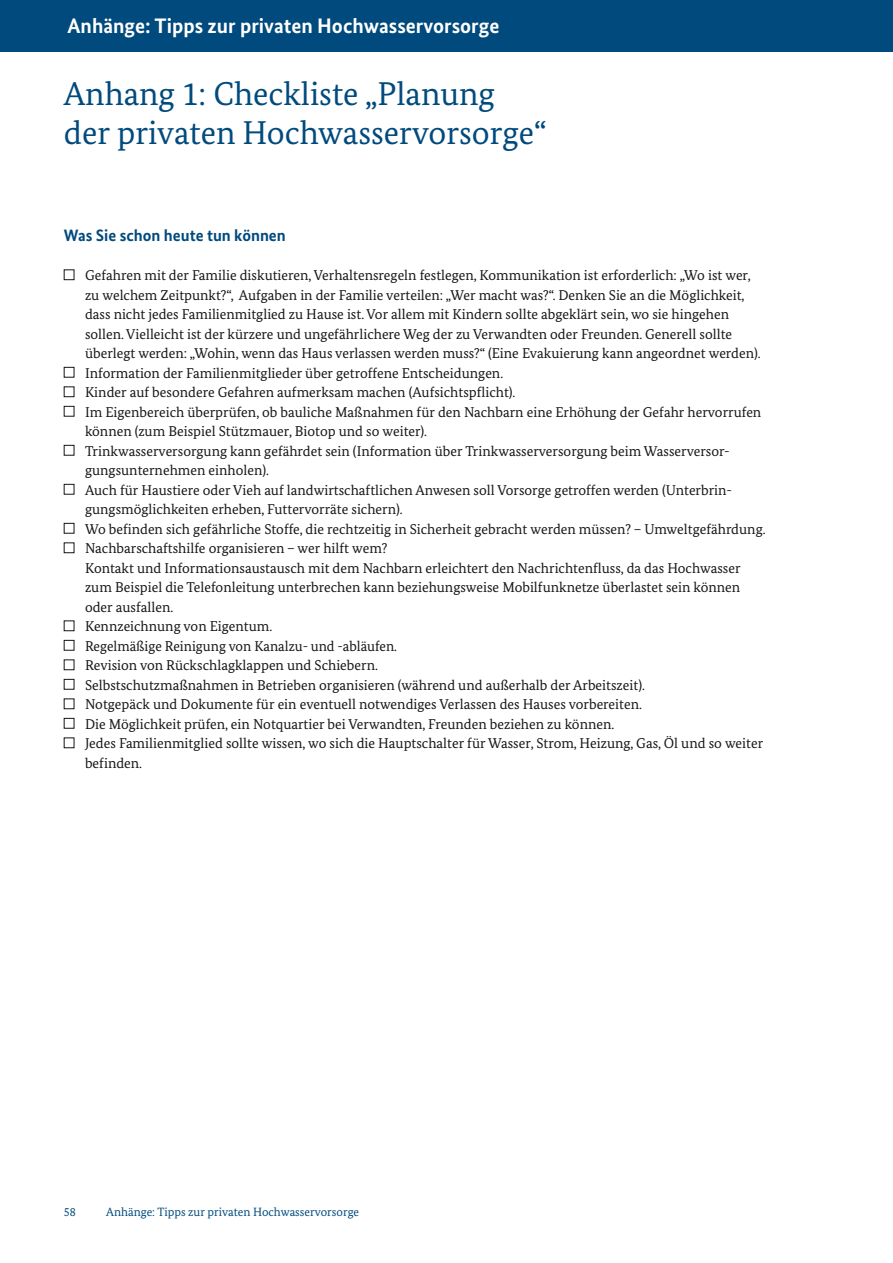
<style>
.page{position:relative;width:893px;height:1263px;background:#fff}
.page>*{position:absolute;margin:0;border:0;box-sizing:border-box;transform-origin:0 0}
.t1{font:33px/39px "Bundes Serif";color:#004a7d}
.t2{font:700 21px "Bundes Sans";color:#fff}
.t3{font:700 16.5px "Bundes Sans";color:#004a7d}
.t4{font:14.25px/19.5px "Bundes Serif";color:#151616}
.t5{font:12px "Bundes Serif";color:#004a7d}
</style>
<div class="page">
<div style="left:64px;top:269px;width:10px;height:11px;border:1px solid #151616"></div>
<div style="left:64px;top:367px;width:10px;height:11px;border:1px solid #151616"></div>
<div style="left:64px;top:386px;width:10px;height:11px;border:1px solid #151616"></div>
<div style="left:64px;top:406px;width:10px;height:11px;border:1px solid #151616"></div>
<div style="left:64px;top:445px;width:10px;height:11px;border:1px solid #151616"></div>
<div style="left:64px;top:484px;width:10px;height:11px;border:1px solid #151616"></div>
<div style="left:64px;top:523px;width:10px;height:11px;border:1px solid #151616"></div>
<div style="left:64px;top:542px;width:10px;height:11px;border:1px solid #151616"></div>
<div style="left:64px;top:620px;width:10px;height:11px;border:1px solid #151616"></div>
<div style="left:64px;top:640px;width:10px;height:11px;border:1px solid #151616"></div>
<div style="left:64px;top:659px;width:10px;height:11px;border:1px solid #151616"></div>
<div style="left:64px;top:679px;width:10px;height:11px;border:1px solid #151616"></div>
<div style="left:64px;top:698px;width:10px;height:11px;border:1px solid #151616"></div>
<div style="left:64px;top:718px;width:10px;height:11px;border:1px solid #151616"></div>
<div style="left:0;top:0;width:893px;height:51px;background:#004a7d"></div>
<h1 class="t2" style="left:68px;top:13px;width:433px">Anhänge: Tipps zur privaten Hochwasservorsorge</h1>
<h1 class="t1" style="left:64px;top:73px;width:485px">Anhang 1: Checkliste „Planung der privaten Hochwasservorsorge“</h1>
<h2 class="t3" style="left:64px;top:225px;width:224px">Was Sie schon heute tun können</h2>
<p class="t4" style="left:85px;top:265px;width:677px">Gefahren mit der Familie diskutieren, Verhaltensregeln festlegen, Kommunikation ist erforderlich: „Wo ist wer, zu welchem Zeitpunkt?“, Aufgaben in der Familie verteilen: „Wer macht was?“. Denken Sie an die Möglichkeit, dass nicht jedes Familienmitglied zu Hause ist. Vor allem mit Kindern sollte abgeklärt sein, wo sie hingehen sollen. Vielleicht ist der kürzere und ungefährlichere Weg der zu Verwandten oder Freunden. Generell sollte überlegt werden: „Wohin, wenn das Haus verlassen werden muss?“ (Eine Evakuierung kann angeordnet werden).</p>
<p class="t4" style="left:85px;top:363px;width:420px">Information der Familienmitglieder über getroffene Entscheidungen.</p>
<p class="t4" style="left:85px;top:382px;width:432px">Kinder auf besondere Gefahren aufmerksam machen (Aufsichtspflicht).</p>
<p class="t4" style="left:85px;top:402px;width:678px">Im Eigenbereich überprüfen, ob bauliche Maßnahmen für den Nachbarn eine Erhöhung der Gefahr hervorrufen können (zum Beispiel Stützmauer, Biotop und so weiter).</p>
<p class="t4" style="left:85px;top:441px;width:646px">Trinkwasserversorgung kann gefährdet sein (Information über Trinkwasserversorgung beim Wasserversor&shy;gungsunternehmen einholen).</p>
<p class="t4" style="left:85px;top:480px;width:649px">Auch für Haustiere oder Vieh auf landwirtschaftlichen Anwesen soll Vorsorge getroffen werden (Unterbrin&shy;gungsmöglichkeiten erheben, Futtervorräte sichern).</p>
<p class="t4" style="left:85px;top:519px;width:682px">Wo befinden sich gefährliche Stoffe, die rechtzeitig in Sicherheit gebracht werden müssen? – Umweltgefährdung.</p>
<p class="t4" style="left:85px;top:538px;width:304px">Nachbarschaftshilfe organisieren – wer hilft wem?</p>
<p class="t4" style="left:85px;top:558px;width:657px;text-align:justify">Kontakt und Informationsaustausch mit dem Nachbarn erleichtert den Nachrichtenfluss, da das Hochwasser zum Beispiel die Telefonleitung unterbrechen kann beziehungsweise Mobilfunknetze überlastet sein können oder ausfallen.</p>
<p class="t4" style="left:85px;top:616px;width:189px">Kennzeichnung von Eigentum.</p>
<p class="t4" style="left:85px;top:636px;width:313px">Regelmäßige Reinigung von Kanalzu- und -abläufen.</p>
<p class="t4" style="left:85px;top:655px;width:294px">Revision von Rückschlagklappen und Schiebern.</p>
<p class="t4" style="left:85px;top:675px;width:561px">Selbstschutzmaßnahmen in Betrieben organisieren (während und außerhalb der Arbeitszeit).</p>
<p class="t4" style="left:85px;top:694px;width:558px">Notgepäck und Dokumente für ein eventuell notwendiges Verlassen des Hauses vorbereiten.</p>
<p class="t4" style="left:85px;top:714px;width:531px">Die Möglichkeit prüfen, ein Notquartier bei Verwandten, Freunden beziehen zu können.</p>
<p class="t4" style="left:85px;top:733px;width:680px">Jedes Familienmitglied sollte wissen, wo sich die Hauptschalter für Wasser, Strom, Heizung, Gas, Öl und so weiter befinden.</p>
<p class="t5" style="left:64px;top:1205px;width:13px">58</p>
<p class="t5" style="left:106px;top:1205px;width:254px">Anhänge: Tipps zur privaten Hochwasservorsorge</p>
</div>
